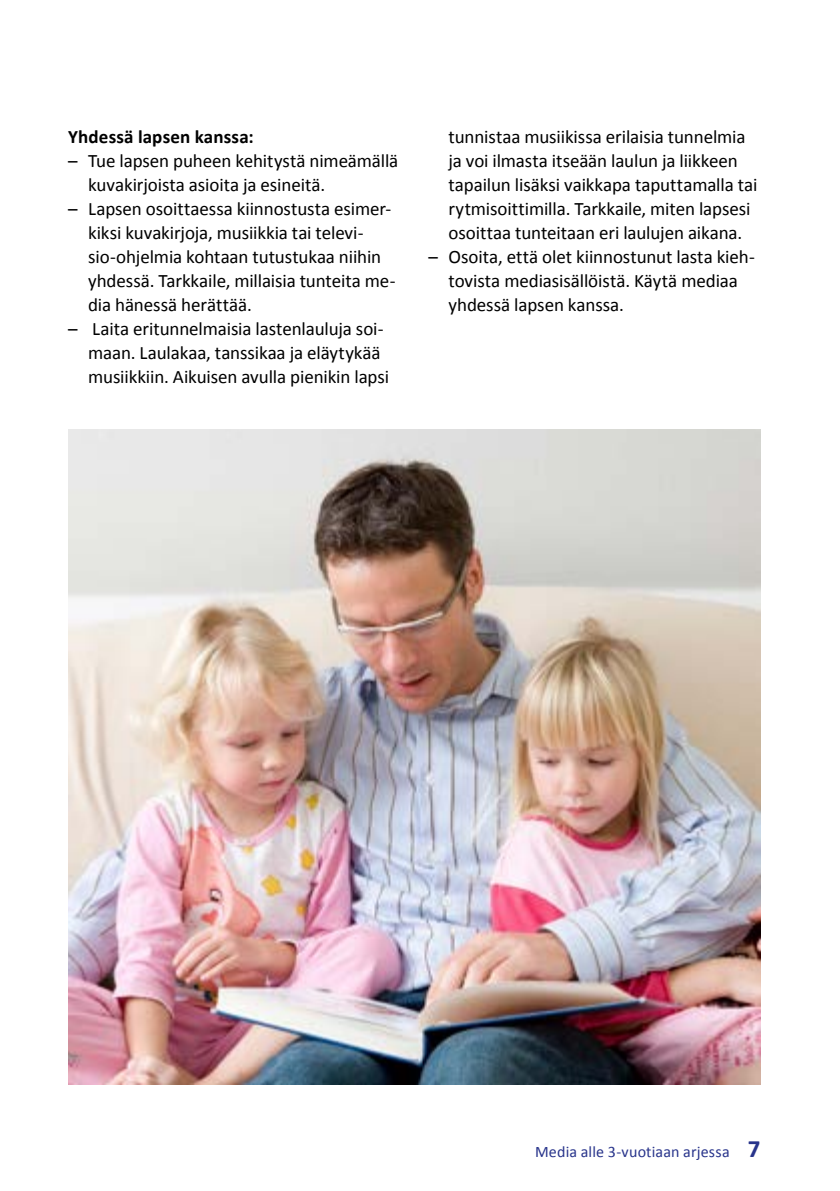
<style>
.page{position:relative;width:840px;height:1191px;background:#fff}
.page>*{position:absolute;margin:0;border:0;box-sizing:border-box;transform-origin:0 0}
.t1{font:19px/24px "Calibri";letter-spacing:-.005em;color:#000}
.t2{font:700 19px "Calibri";letter-spacing:.01em;color:#000}
.t3{font:16px "Calibri";letter-spacing:.01em;color:#28348b}
.s1{font-weight:700;font-size:25px}
</style>
<div class="page">
<img style="left:68px;top:429px;width:692px;height:656px">
<p class="t2" style="left:68px;top:125px;width:187px">Yhdessä lapsen kanssa:</p>
<p class="t1" style="left:88px;top:148px;width:311px;text-indent:-20px">– Tue lapsen puheen kehitystä nimeämällä kuvakirjoista asioita ja esineitä.</p>
<p class="t1" style="left:88px;top:196px;width:309px;text-indent:-20px">– Lapsen osoittaessa kiinnostusta esimer&shy;kiksi kuvakirjoja, musiikkia tai televi&shy;sio-ohjelmia kohtaan tutustukaa niihin yhdessä. Tarkkaile, millaisia tunteita me&shy;dia hänessä herättää.</p>
<p class="t1" style="left:88px;top:316px;width:302px;text-indent:-20px">– Laita eritunnelmaisia lastenlauluja soi&shy;maan. Laulakaa, tanssikaa ja eläytykää musiikkiin. Aikuisen avulla pienikin lapsi</p>
<p class="t1" style="left:448px;top:124px;width:310px">tunnistaa musiikissa erilaisia tunnelmia ja voi ilmasta itseään laulun ja liikkeen tapailun lisäksi vaikkapa taputtamalla tai rytmisoittimilla. Tarkkaile, miten lapsesi osoittaa tunteitaan eri laulujen aikana.</p>
<p class="t1" style="left:448px;top:244px;width:308px;text-indent:-20px">– Osoita, että olet kiinnostunut lasta kieh&shy;tovista mediasisällöistä. Käytä mediaa yhdessä lapsen kanssa.</p>
<p class="t3" style="left:534px;top:1141px;width:227px">Media alle 3-vuotiaan arjessa <span class="s1">7</span></p>
</div>
